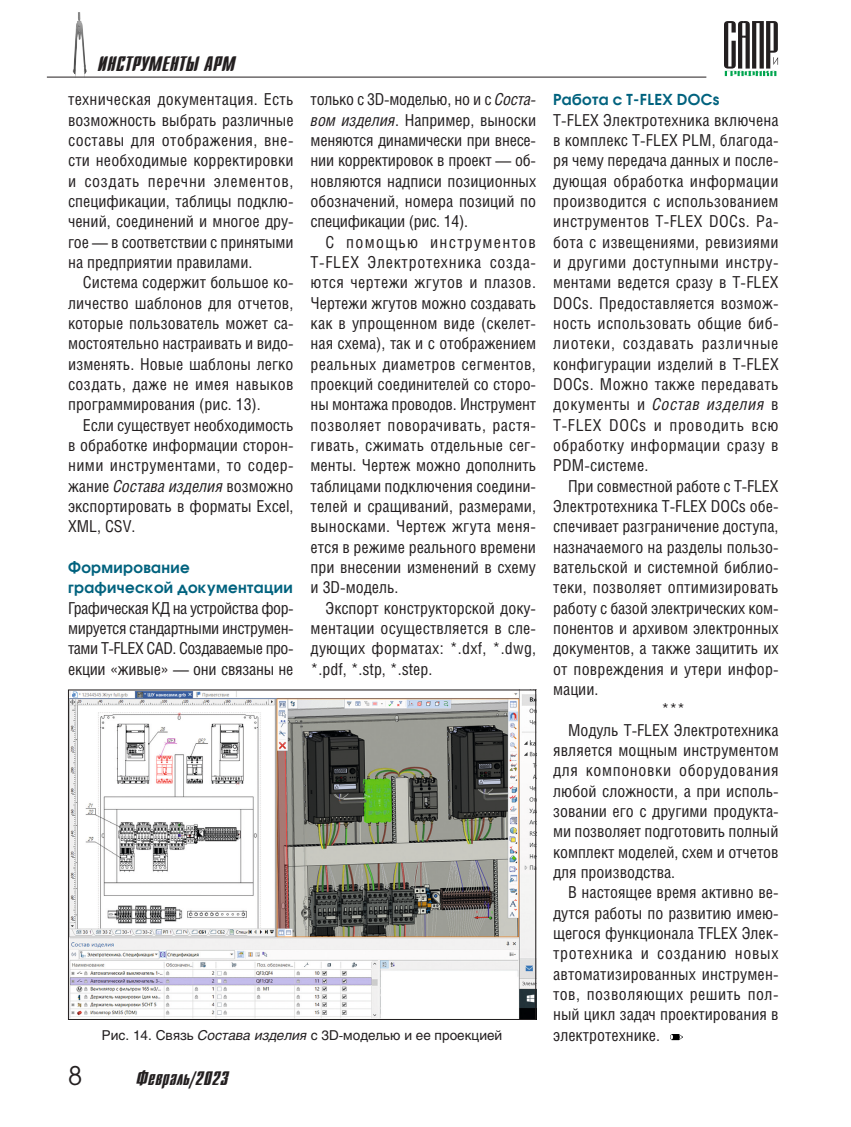
<style>
.page{position:relative;width:851px;height:1127px;background:#fff}
.page>*{position:absolute;margin:0;border:0;box-sizing:border-box;transform-origin:0 0}
.t1{font:25.5px "Avant Garde C";color:#231f20}
.t2{font:21px "Dagger C";letter-spacing:.025em;color:#231f20}
.t3{font:19.5px "Dagger C";letter-spacing:.025em;color:#231f20}
.Body_text{font:16.5px/20.2px "Helios Cond";color:#231f20;text-align:justify}
.Body_undent{font:16.5px/20.2px "Helios Cond";color:#231f20;text-align:justify}
.Subhead_3{font:700 15px/20.2px "Avant Garde C";letter-spacing:.025em;color:#00627e}
.t4{font:13.5px "Helios";color:#231f20}
.s1{font-style:italic}
</style>
<div class="page">
<img style="left:73px;top:12px;width:14px;height:65px">
<svg style="left:724px;top:21px;width:54px;height:55px"></svg>
<hr style="left:47px;top:77px;width:659px;height:1px;background:#231f20">
<svg style="left:670px;top:1034px;width:13px;height:6px"></svg>
<img style="left:70px;top:691px;width:464px;height:327px">
<div style="left:68px;top:689px;width:468px;height:331px;border:1px solid #231f20"></div>
<p class="t2" style="left:98px;top:53px;width:139px">ИНСТРУМЕНТЫ АРМ</p>
<p class="Body_undent" style="left:68px;top:89px;width:227px">техническая документация. Есть возможность выбрать различные составы для отображения, вне&shy;сти необходимые корректировки и создать перечни элементов, спецификации, таблицы подклю&shy;чений, соединений и многое дру&shy;гое — в соответствии с принятыми на предприятии правилами.</p>
<p class="Body_text" style="left:68px;top:272px;width:227px;text-indent:15px">Система содержит большое ко&shy;личество шаблонов для отчетов, которые пользователь может са&shy;мостоятельно настраивать и видо&shy;изменять. Новые шаблоны легко создать, даже не имея навыков программирования (рис. 13).</p>
<p class="Body_text" style="left:68px;top:414px;width:227px;text-indent:15px">Если существует необходимость в обработке информации сторон&shy;ними инструментами, то содер&shy;жание <span class="s1">Состава изделия</span> возможно экспортировать в форматы Excel, XML, CSV.</p>
<p class="Subhead_3" style="left:68px;top:557px;width:226px">Формирование графической документации</p>
<p class="Body_undent" style="left:68px;top:597px;width:227px">Графическая КД на устройства фор&shy;мируется стандартными инструмен&shy;тами T-FLEX CAD. Создаваемые про&shy;екции «живые» — они связаны не</p>
<p class="Body_undent" style="left:310px;top:89px;width:227px">только с 3D-моделью, но и с <span class="s1">Соста&shy;вом изделия</span>. Например, выноски меняются динамически при внесе&shy;нии корректировок в проект — об&shy;новляются надписи позиционных обозначений, номера позиций по спецификации (рис. 14).</p>
<p class="Body_text" style="left:310px;top:231px;width:227px;text-indent:15px">С помощью инструментов T-FLEX Электротехника созда&shy;ются чертежи жгутов и плазов.<br>Чертежи жгутов можно создавать как в упрощенном виде (скелет&shy;ная схема), так и с отображением реальных диаметров сегментов, проекций соединителей со сторо&shy;ны монтажа проводов. Инструмент позволяет поворачивать, растя&shy;гивать, сжимать отдельные сег&shy;менты. Чертеж можно дополнить таблицами подключения соедини&shy;телей и сращиваний, размерами, выносками. Чертеж жгута меня&shy;ется в режиме реального времени при внесении изменений в схему и 3D-модель.</p>
<p class="Body_text" style="left:310px;top:597px;width:227px;text-indent:15px">Экспорт конструкторской доку&shy;ментации осуществляется в сле&shy;дующих форматах: *.dxf, *.dwg, *.pdf, *.stp, *.step.</p>
<p class="Subhead_3" style="left:553px;top:90px;width:168px">Работа с T-FLEX DOCs</p>
<p class="Body_undent" style="left:553px;top:109px;width:227px">T-FLEX Электротехника включена в комплекс T-FLEX PLM, благода&shy;ря чему передача данных и после&shy;дующая обработка информации производится с использованием инструментов T-FLEX DOCs. Ра&shy;бота с извещениями, ревизиями и другими доступными инстру&shy;ментами ведется сразу в T-FLEX DOCs. Предоставляется возмож&shy;ность использовать общие биб&shy;лиотеки, создавать различные конфигурации изделий в T-FLEX DOCs. Можно также передавать документы и <span class="s1">Состав изделия</span> в T-FLEX DOCs и проводить всю обработку информации сразу в PDM-системе.</p>
<p class="Body_text" style="left:553px;top:475px;width:227px;text-indent:15px">При совместной работе с T-FLEX Электротехника T-FLEX DOCs обе&shy;спечивает разграничение доступа, назначаемого на разделы пользо&shy;вательской и системной библио&shy;теки, позволяет оптимизировать работу с базой электрических ком&shy;понентов и архивом электронных документов, а также защитить их от повреждения и утери инфор&shy;мации.</p>
<p class="Body_text" style="left:661px;top:699px;width:25px">***</p>
<p class="Body_text" style="left:553px;top:719px;width:227px;text-indent:15px">Модуль T-FLEX Электротехника является мощным инструментом для компоновки оборудования любой сложности, а при исполь&shy;зовании его с другими продукта&shy;ми позволяет подготовить полный комплект моделей, схем и отчетов для производства.</p>
<p class="Body_text" style="left:553px;top:882px;width:227px;text-indent:15px">В настоящее время активно ве&shy;дутся работы по развитию имею&shy;щегося функционала TFLEX Элек&shy;тротехника и созданию новых автоматизированных инструмен&shy;тов, позволяющих решить пол&shy;ный цикл задач проектирования в</p>
<p class="t4" style="left:102px;top:1027px;width:402px">Рис. 14. Связь <span class="s1">Состава изделия</span> с 3D-моделью и ее проекцией</p>
<p class="Body_text" style="left:553px;top:1024px;width:108px">электротехнике.</p>
<h1 class="t1" style="left:68px;top:1060px;width:16px">8</h1>
<p class="t3" style="left:136px;top:1068px;width:93px">Февраль/2023</p>
</div>
